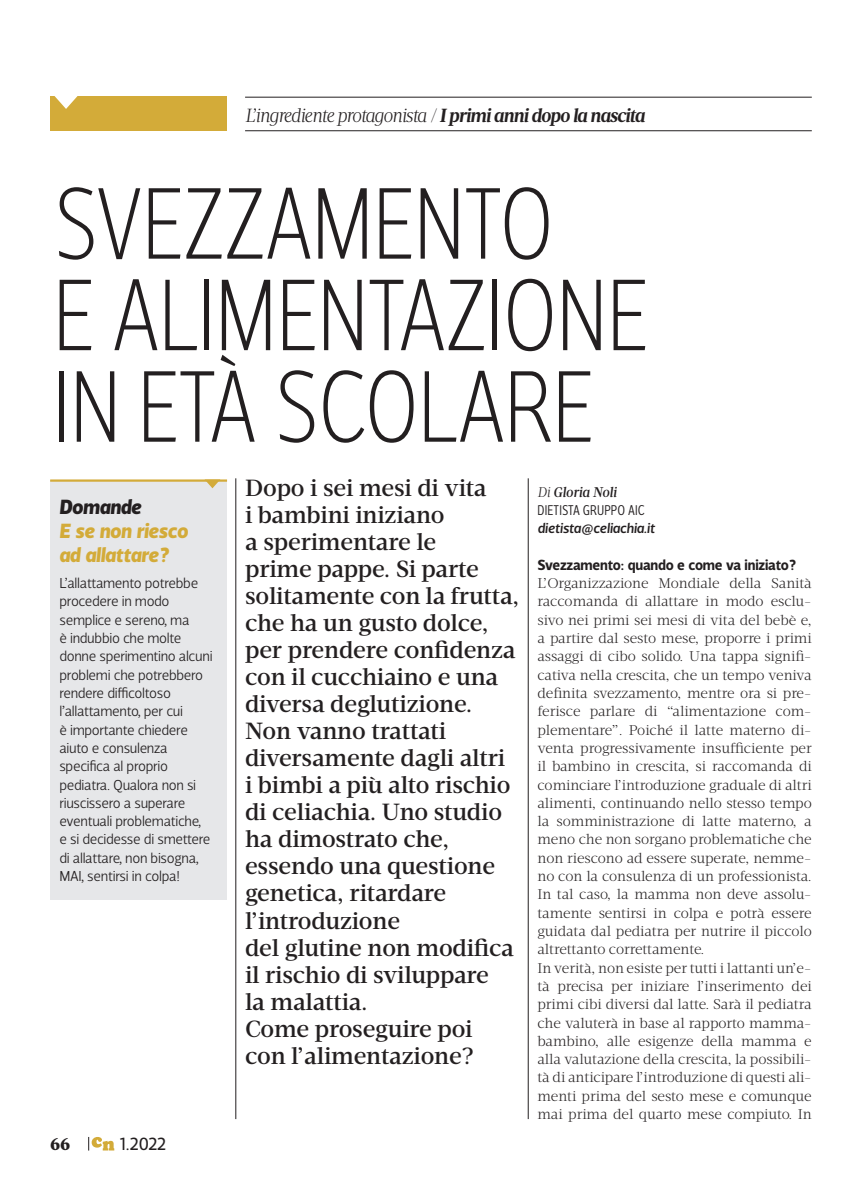
<style>
.page{position:relative;width:862px;height:1202px;background:#fff}
.page>*{position:absolute;margin:0;border:0;box-sizing:border-box;transform-origin:0 0}
.t1{font:100 103.5px/91.5px "Velino Sans Condensed";letter-spacing:-.015em;color:#231f20}
.t2{font:500 24px/27px "Velino Text";letter-spacing:-.01em;color:#231f20}
.t3{font:italic 900 21px/24px "Velino Sans";letter-spacing:-.01em;color:#d3ab39}
.t4{font:italic 900 21px "Velino Sans";letter-spacing:-.02em;color:#231f20}
.t5{font:italic 300 19.5px "Velino Text";letter-spacing:-.04em;color:#231f20}
.t6{font:18px "Velino Sans";color:#231f20}
.t7{font:800 18px "Acta";color:#231f20}
.t8{font:700 15px "Velino Sans";letter-spacing:-.01em;color:#231f20}
.t9{font:300 14.7px/18.3px "Velino Sans";letter-spacing:-.02em;color:#231f20}
.t10{font:300 14.4px/18.3px "Velino Text";letter-spacing:-.005em;color:#231f20}
.t11{font:italic 500 14.4px "Velino Sans";letter-spacing:-.01em;color:#231f20}
.t12{font:300 14.4px "Velino Sans Condensed";letter-spacing:.005em;color:#231f20}
.t13{font:italic 500 14.4px "Velino Text";letter-spacing:-.01em;color:#231f20}
.s1{font-weight:700}
.s2{font-weight:300}
</style>
<div class="page">
<svg style="left:88px;top:1137px;width:26px;height:13px"></svg>
<hr style="left:528px;top:478px;width:1px;height:641px;background:#231f20">
<hr style="left:235px;top:478px;width:1px;height:641px;background:#231f20">
<div style="left:50px;top:97px;width:177px;height:34px;background:#d3ab39"></div>
<svg style="left:54px;top:96px;width:24px;height:13px"></svg>
<hr style="left:245px;top:97px;width:566px;height:1px;background:#231f20">
<hr style="left:245px;top:130px;width:566px;height:1px;background:#231f20">
<div style="left:50px;top:479px;width:177px;height:420px;background:#e6e7e9"></div>
<hr style="left:50px;top:479px;width:177px;height:3px;background:#d3ab39">
<svg style="left:204px;top:479px;width:16px;height:9px"></svg>
<h3 class="t5" style="left:245px;top:104px;width:401px">L’ingrediente protagonista / <span class="s1">I primi anni dopo la nascita</span></h3>
<h1 class="t1" style="left:53px;top:178px;width:597px">SVEZZAMENTO<br>E ALIMENTAZIONE<br>IN ETÀ SCOLARE</h1>
<p class="t2" style="left:245px;top:475px;width:276px">Dopo i sei mesi di vita<br>i bambini iniziano<br>a sperimentare le<br>prime pappe. Si parte solitamente con la frutta, che ha un gusto dolce, per prendere confidenza con il cucchiaino e una diversa deglutizione.<br>Non vanno trattati diversamente dagli altri<br>i bimbi a più alto rischio di celiachia. Uno studio ha dimostrato che, essendo una questione genetica, ritardare l’introduzione<br>del glutine non modifica il rischio di sviluppare<br>la malattia.<br>Come proseguire poi<br>con l’alimentazione?</p>
<p class="t13" style="left:537px;top:483px;width:81px"><span class="s2">Di</span> Gloria Noli</p>
<h3 class="t4" style="left:59px;top:494px;width:84px">Domande</h3>
<h3 class="t3" style="left:59px;top:519px;width:130px">E se non riesco ad allattare?</h3>
<p class="t12" style="left:537px;top:501px;width:109px">DIETISTA GRUPPO AIC</p>
<p class="t11" style="left:537px;top:519px;width:119px">dietista@celiachia.it</p>
<p class="t8" style="left:537px;top:555px;width:260px">Svezzamento: quando e come va iniziato?</p>
<p class="t10" style="left:537px;top:574px;width:276px">L’Organizzazione Mondiale della Sanità raccomanda di allattare in modo esclu&shy;sivo nei primi sei mesi di vita del bebè e, a partire dal sesto mese, proporre i primi assaggi di cibo solido. Una tappa signifi&shy;cativa nella crescita, che un tempo veniva definita svezzamento, mentre ora si pre&shy;ferisce parlare di “alimentazione com&shy;plementare”. Poiché il latte materno di&shy;venta progressivamente insufficiente per il bambino in crescita, si raccomanda di cominciare l’introduzione graduale di altri alimenti, continuando nello stesso tempo la somministrazione di latte materno, a meno che non sorgano problematiche che non riescono ad essere superate, nemme&shy;no con la consulenza di un professionista.<br>In tal caso, la mamma non deve assolu&shy;tamente sentirsi in colpa e potrà essere guidata dal pediatra per nutrire il piccolo altrettanto correttamente.<br>In verità, non esiste per tutti i lattanti un’e&shy;tà precisa per iniziare l’inserimento dei primi cibi diversi dal latte. Sarà il pediatra che valuterà in base al rapporto mamma&shy;bambino, alle esigenze della mamma e alla valutazione della crescita, la possibili&shy;tà di anticipare l’introduzione di questi ali&shy;menti prima del sesto mese e comunque mai prima del quarto mese compiuto. In</p>
<p class="t9" style="left:59px;top:574px;width:155px">L’allattamento potrebbe procedere in modo semplice e sereno, ma<br>è indubbio che molte donne sperimentino alcuni problemi che potrebbero rendere difficoltoso l’allattamento, per cui<br>è importante chiedere aiuto e consulenza specifica al proprio pediatra. Qualora non si riuscissero a superare eventuali problematiche,<br>e si decidesse di smettere di allattare, non bisogna,<br>MAI, sentirsi in colpa!</p>
<p class="t7" style="left:50px;top:1133px;width:22px">66</p>
<p class="t6" style="left:120px;top:1133px;width:48px">1.2022</p>
</div>
